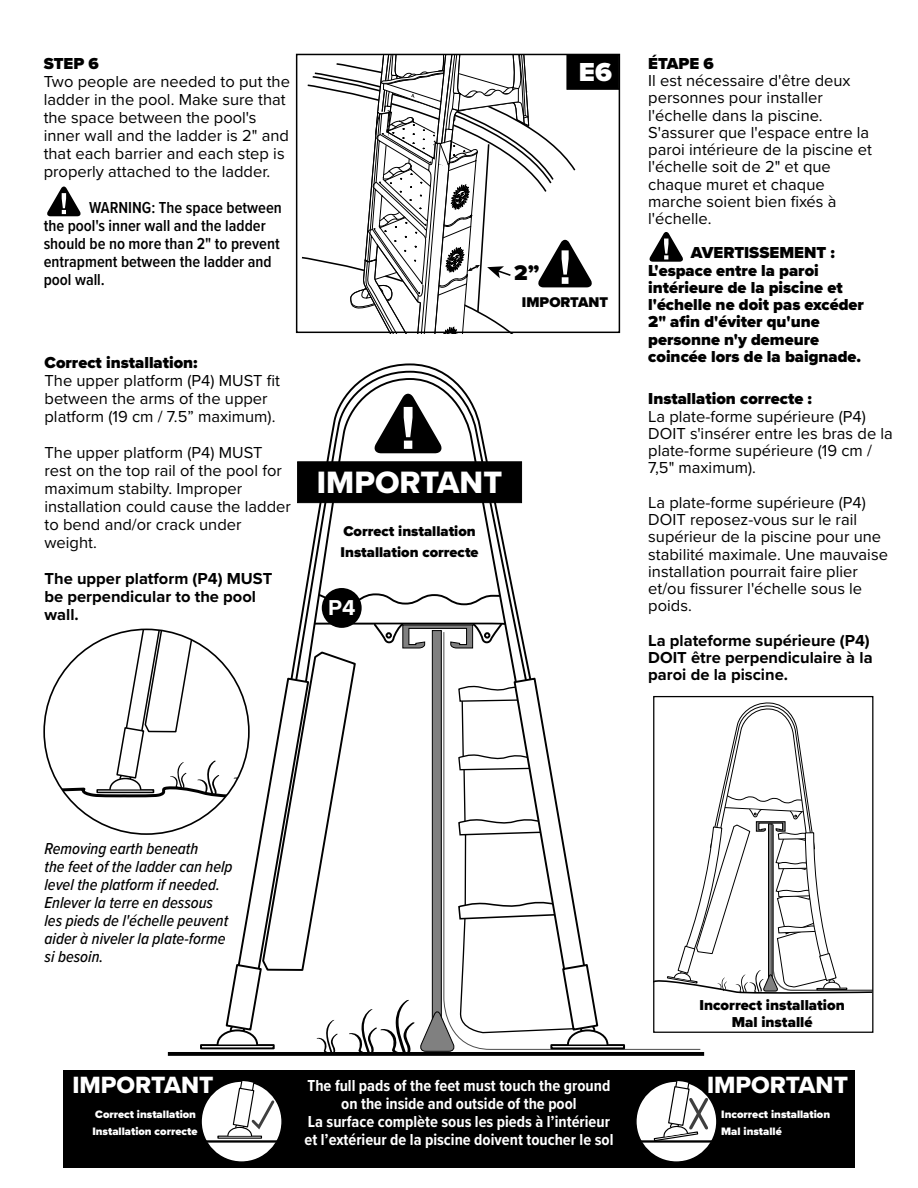
<style>
.page{position:relative;width:918px;height:1188px;background:#fff}
.page>*{position:absolute;margin:0;border:0;box-sizing:border-box;transform-origin:0 0}
.t1{font:32.1px "Proxima Nova Extrabld";color:#fff}
.t2{font:900 27px "Proxima Nova";color:#fff}
.t3{font:24.45px "Proxima Nova Extrabld";color:#fff}
.t4{font:700 22.35px "Proxima Nova";color:#fff}
.t5{font:900 22.05px "Proxima Nova";color:#000}
.t6{font:16.5px/17.2px "Proxima Nova";color:#000}
.t7{font:900 16.5px/17.2px "Proxima Nova";color:#000}
.t8{font:italic 500 16.5px/18px "Proxima Nova Cond";color:#000}
.t9{font:700 16.5px/18px "Proxima Nova Cond";color:#fff;text-align:center}
.t10{font:700 16.5px/18px "Proxima Nova";color:#000}
.t11{font:600 16.5px/18px "Proxima Nova Cond";color:#000}
.t12{font:900 14.85px/16.2px "Proxima Nova";color:#000;text-align:center}
.t13{font:900 14.7px/21.3px "Proxima Nova";color:#000}
.t14{font:900 14.55px "Proxima Nova";color:#000}
.t15{font:900 11.25px/16.2px "Proxima Nova";color:#fff}
</style>
<div class="page">
<svg style="left:300px;top:57px;width:293px;height:277px"></svg>
<svg style="left:47px;top:186px;width:34px;height:30px"></svg>
<svg style="left:649px;top:232px;width:34px;height:30px"></svg>
<div style="left:296px;top:54px;width:324px;height:279px;border:2px solid #000"></div>
<div style="left:567px;top:54px;width:52px;height:36px;background:#000;border:1px solid #000"></div>
<svg style="left:297px;top:370px;width:226px;height:223px"></svg>
<svg style="left:609px;top:1044px;width:16px;height:5px"></svg>
<svg style="left:168px;top:1052px;width:536px;height:4px;background:#0b0b0b"></svg>
<div style="left:297px;top:461px;width:225px;height:42px;background:#000;border:1px solid #000"></div>
<div style="left:322px;top:588px;width:40px;height:40px;background:#000;border-radius:50%"></div>
<svg style="left:655px;top:701px;width:219px;height:293px"></svg>
<div style="left:653px;top:696px;width:220px;height:337px;border:1px solid #000"></div>
<svg style="left:44px;top:593px;width:565px;height:460px"></svg>
<div style="left:63px;top:1070px;width:792px;height:97px;background:#000"></div>
<div style="left:201px;top:1081px;width:81px;height:81px;background:#fff;border-radius:50%"></div>
<div style="left:200px;top:1080px;width:83px;height:83px;border:2px solid #000;border-radius:50%"></div>
<hr style="left:201px;top:1140px;width:81px;height:3px;background:#000">
<svg style="left:227px;top:1081px;width:55px;height:56px"></svg>
<div style="left:636px;top:1081px;width:81px;height:81px;background:#fff;border-radius:50%"></div>
<div style="left:635px;top:1080px;width:83px;height:83px;border:2px solid #000;border-radius:50%"></div>
<hr style="left:636px;top:1140px;width:81px;height:3px;background:#000">
<svg style="left:653px;top:1081px;width:64px;height:60px"></svg>
<p class="t7" style="left:44px;top:54px;width:57px">STEP 6</p>
<p class="t6" style="left:44px;top:71px;width:248px;line-height:18px">Two people are needed to put the ladder in the pool. Make sure that the space between the pool's inner wall and the ladder is 2" and that each barrier and each step is properly attached to the ladder.</p>
<p class="t11" style="left:44px;top:198px;width:240px;text-indent:45px">WARNING: The space between the pool's inner wall and the ladder should be no more than 2" to prevent entrapment between the ladder and pool wall.</p>
<p class="t7" style="left:45px;top:354px;width:155px">Correct installation:</p>
<p class="t6" style="left:45px;top:371px;width:237px;line-height:18px">The upper platform (P4) MUST fit between the arms of the upper platform (19 cm / 7.5” maximum).</p>
<p class="t6" style="left:45px;top:443px;width:248px;line-height:18px">The upper platform (P4) MUST rest on the top rail of the pool for maximum stabilty. Improper installation could cause the ladder to bend and/or crack under weight.</p>
<p class="t10" style="left:45px;top:569px;width:229px">The upper platform (P4) MUST be perpendicular to the pool wall.</p>
<h2 class="t2" style="left:579px;top:52px;width:34px">E6</h2>
<h3 class="t5" style="left:514px;top:256px;width:27px">2”</h3>
<p class="t14" style="left:522px;top:291px;width:88px">IMPORTANT</p>
<h1 class="t1" style="left:317px;top:458px;width:187px">IMPORTANT</h1>
<p class="t13" style="left:341px;top:520px;width:140px">Correct installation<br>Installation correcte</p>
<h3 class="t4" style="left:328px;top:591px;width:29px">P4</h3>
<p class="t7" style="left:648px;top:55px;width:67px">ÉTAPE 6</p>
<p class="t6" style="left:648px;top:71px;width:225px">Il est nécessaire d'être deux personnes pour installer l'échelle dans la piscine.<br>S'assurer que l'espace entre la paroi intérieure de la piscine et l'échelle soit de 2" et que chaque muret et chaque marche soient bien fixés à l'échelle.</p>
<p class="t7" style="left:648px;top:244px;width:217px;text-indent:43px">AVERTISSEMENT :<br>L'espace entre la paroi intérieure de la piscine et l'échelle ne doit pas excéder<br>2" afin d'éviter qu'une personne n'y demeure coincée lors de la baignade.</p>
<p class="t7" style="left:648px;top:390px;width:165px">Installation correcte :</p>
<p class="t6" style="left:648px;top:407px;width:246px">La plate-forme supérieure (P4)<br>DOIT s'insérer entre les bras de la plate-forme supérieure (19 cm /<br>7,5" maximum).</p>
<p class="t6" style="left:648px;top:493px;width:241px">La plate-forme supérieure (P4)<br>DOIT reposez-vous sur le rail supérieur de la piscine pour une stabilité maximale. Une mauvaise installation pourrait faire plier et/ou fissurer l'échelle sous le poids.</p>
<p class="t10" style="left:648px;top:631px;width:226px;line-height:17.2px">La plateforme supérieure (P4)<br>DOIT être perpendiculaire à la paroi de la piscine.</p>
<p class="t8" style="left:45px;top:839px;width:190px">Removing earth beneath<br>the feet of the ladder can help level the platform if needed.<br>Enlever la terre en dessous les pieds de l'échelle peuvent aider à niveler la plate-forme si besoin.</p>
<h3 class="t3" style="left:72px;top:1067px;width:143px">IMPORTANT</h3>
<p class="t15" style="left:92px;top:1106px;width:107px">Correct installation<br>Installation correcte</p>
<p class="t9" style="left:305px;top:1076px;width:310px">The full pads of the feet must touch the ground on the inside and outside of the pool<br>La surface complète sous les pieds à l’intérieur et l’extérieur de la piscine doivent toucher le sol</p>
<p class="t12" style="left:699px;top:997px;width:147px">Incorrect installation<br>Mal installé</p>
<h3 class="t3" style="left:707px;top:1067px;width:143px">IMPORTANT</h3>
<p class="t15" style="left:721px;top:1106px;width:110px">Incorrect installation<br>Mal installé</p>
</div>
